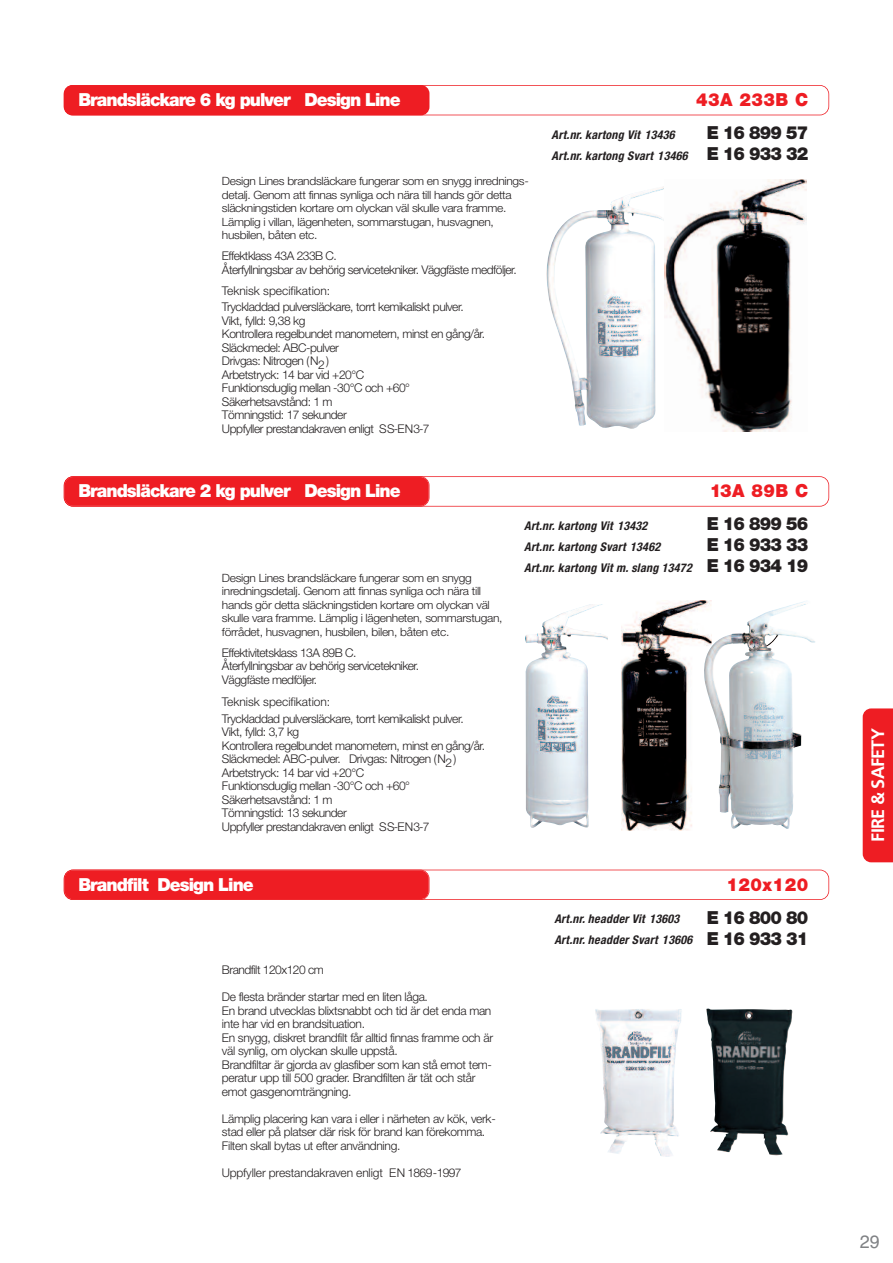
<style>
.page{position:relative;width:893px;height:1263px;background:#fff}
.page>*{position:absolute;margin:0;border:0;box-sizing:border-box;transform-origin:0 0}
.t1{font:900 18px "Helvetica Neue";letter-spacing:-.055em;color:#fff;scale:.96 1}
.t2{font:900 18px/21px "Helvetica Neue";letter-spacing:-.05em;color:#231f20;scale:.96 1}
.t3{font:900 18px "Helvetica Neue";letter-spacing:.03em;color:#ee1d23;scale:.96 1}
.t4{font:700 18px "Frutiger";letter-spacing:-.04em;color:#fff}
.t5{font:18px "Helvetica";color:#808285}
.t6{font:300 12px/13.5px "Helvetica Neue";letter-spacing:-.035em;color:#231f20}
.t7{font:italic 700 condensed 12px/20.9px "Helvetica Neue";letter-spacing:.025em;color:#231f20}
.t8{font:300 12px "Helvetica Neue";letter-spacing:-.01em;color:#231f20}
.t9{font:300 11.4px/13.5px "Helvetica Neue";letter-spacing:-.025em;color:#231f20;scale:1.05 1}
</style>
<div class="page">
<img style="left:525px;top:604px;width:83px;height:224px">
<img style="left:546px;top:187px;width:118px;height:242px">
<img style="left:595px;top:1009px;width:87px;height:148px">
<img style="left:622px;top:601px;width:82px;height:229px">
<img style="left:664px;top:179px;width:143px;height:253px">
<img style="left:706px;top:1008px;width:87px;height:147px">
<img style="left:704px;top:600px;width:111px;height:229px">
<div style="left:64px;top:85px;width:765px;height:30px;border:2px solid #ee1d23;border-radius:9px"></div>
<div style="left:64px;top:85px;width:365px;height:30px;background:#ee1d23;border-radius:9px"></div>
<div style="left:64px;top:476px;width:765px;height:31px;border:2px solid #ee1d23;border-radius:9px"></div>
<div style="left:65px;top:477px;width:364px;height:29px;background:#ee1d23;border-radius:9px"></div>
<div style="left:64px;top:476px;width:365px;height:31px;border:2px solid #ee1d23;border-radius:9px"></div>
<div style="left:64px;top:870px;width:765px;height:30px;border:2px solid #ee1d23;border-radius:9px"></div>
<div style="left:65px;top:870px;width:364px;height:29px;background:#ee1d23;border-radius:9px"></div>
<div style="left:64px;top:870px;width:365px;height:30px;border:2px solid #ee1d23;border-radius:9px"></div>
<div style="left:863px;top:708px;width:30px;height:154px;background:#ee1d23"></div>
<h1 class="t1" style="left:78px;top:93px;width:337px">Brandsläckare 6 kg pulver Design Line</h1>
<h1 class="t3" style="left:696px;top:93px;width:118px">43A 233B C</h1>
<h1 class="t2" style="left:707px;top:124px;width:107px">E 16 899 57<br>E 16 933 32</h1>
<p class="t7" style="left:551px;top:125px;width:138px">Art.nr. kartong Vit 13436<br>Art.nr. kartong Svart 13466</p>
<p class="t9" style="left:222px;top:175px;width:294px">Design Lines brandsläckare fungerar som en snygg inrednings&shy;detalj. Genom att finnas synliga och nära till hands gör detta släckningstiden kortare om olyckan väl skulle vara framme.<br>Lämplig i villan, lägenheten, sommarstugan, husvagnen, husbilen, båten etc.</p>
<p class="t6" style="left:222px;top:250px;width:296px">Effektklass 43A 233B C.<br>Återfyllningsbar av behörig servicetekniker. Väggfäste medföljer.</p>
<p class="t6" style="left:222px;top:283px;width:243px;line-height:16.5px">Teknisk specifikation:<br>Tryckladdad pulversläckare, torrt kemikaliskt pulver.</p>
<p class="t6" style="left:222px;top:315px;width:265px">Vikt, fylld: 9,38 kg<br>Kontrollera regelbundet manometern, minst en gång/år.<br>Släckmedel: ABC-pulver<br>Drivgas: Nitrogen (N2)<br>Arbetstryck: 14 bar vid +20°C<br>Funktionsduglig mellan -30°C och +60°<br>Säkerhetsavstånd: 1 m<br>Tömningstid: 17 sekunder<br>Uppfyller prestandakraven enligt SS-EN3-7</p>
<h1 class="t1" style="left:78px;top:484px;width:337px">Brandsläckare 2 kg pulver Design Line</h1>
<h1 class="t3" style="left:710px;top:484px;width:104px">13A 89B C</h1>
<h1 class="t2" style="left:707px;top:515px;width:107px;text-align:justify">E 16 899 56<br>E 16 933 33<br>E 16 934 19</h1>
<p class="t7" style="left:524px;top:516px;width:169px">Art.nr. kartong Vit 13432<br>Art.nr. kartong Svart 13462<br>Art.nr. kartong Vit m. slang 13472</p>
<p class="t9" style="left:222px;top:572px;width:269px">Design Lines brandsläckare fungerar som en snygg inredningsdetalj. Genom att finnas synliga och nära till hands gör detta släckningstiden kortare om olyckan väl skulle vara framme. Lämplig i lägenheten, sommarstugan, förrådet, husvagnen, husbilen, bilen, båten etc.</p>
<p class="t6" style="left:222px;top:647px;width:199px">Effektivitetsklass 13A 89B C.<br>Återfyllningsbar av behörig servicetekniker.<br>Väggfäste medföljer.</p>
<p class="t6" style="left:222px;top:695px;width:243px;line-height:16.5px">Teknisk specifikation:<br>Tryckladdad pulversläckare, torrt kemikaliskt pulver.</p>
<p class="t6" style="left:222px;top:726px;width:265px">Vikt, fylld: 3,7 kg<br>Kontrollera regelbundet manometern, minst en gång/år.<br>Släckmedel: ABC-pulver. Drivgas: Nitrogen (N2)<br>Arbetstryck: 14 bar vid +20°C<br>Funktionsduglig mellan -30°C och +60° Säkerhetsavstånd: 1 m<br>Tömningstid: 13 sekunder<br>Uppfyller prestandakraven enligt SS-EN3-7</p>
<h1 class="t1" style="left:78px;top:878px;width:184px">Brandfilt Design Line</h1>
<h1 class="t3" style="left:726px;top:878px;width:87px">120x120</h1>
<h1 class="t2" style="left:707px;top:908px;width:107px">E 16 800 80<br>E 16 933 31</h1>
<p class="t7" style="left:554px;top:909px;width:139px">Art.nr. headder Vit 13603<br>Art.nr. headder Svart 13606</p>
<p class="t6" style="left:222px;top:964px;width:103px">Brandfilt 120x120 cm</p>
<p class="t6" style="left:222px;top:991px;width:273px">De flesta bränder startar med en liten låga.<br>En brand utvecklas blixtsnabbt och tid är det enda man inte har vid en brandsituation.<br>En snygg, diskret brandfilt får alltid finnas framme och är väl synlig, om olyckan skulle uppstå.<br>Brandfiltar är gjorda av glasfiber som kan stå emot tem&shy;peratur upp till 500 grader. Brandfilten är tät och står emot gasgenomträngning.</p>
<p class="t6" style="left:222px;top:1113px;width:275px">Lämplig placering kan vara i eller i närheten av kök, verk&shy;stad eller på platser där risk för brand kan förekomma.<br>Filten skall bytas ut efter användning.</p>
<p class="t8" style="left:222px;top:1168px;width:241px">Uppfyller prestandakraven enligt EN 1869-1997</p>
<h1 class="t4" style="left:871px;top:842px;width:115px;rotate:-90deg">FIRE &amp; SAFETY</h1>
<h1 class="t5" style="left:860px;top:1231px;width:22px">29</h1>
</div>
